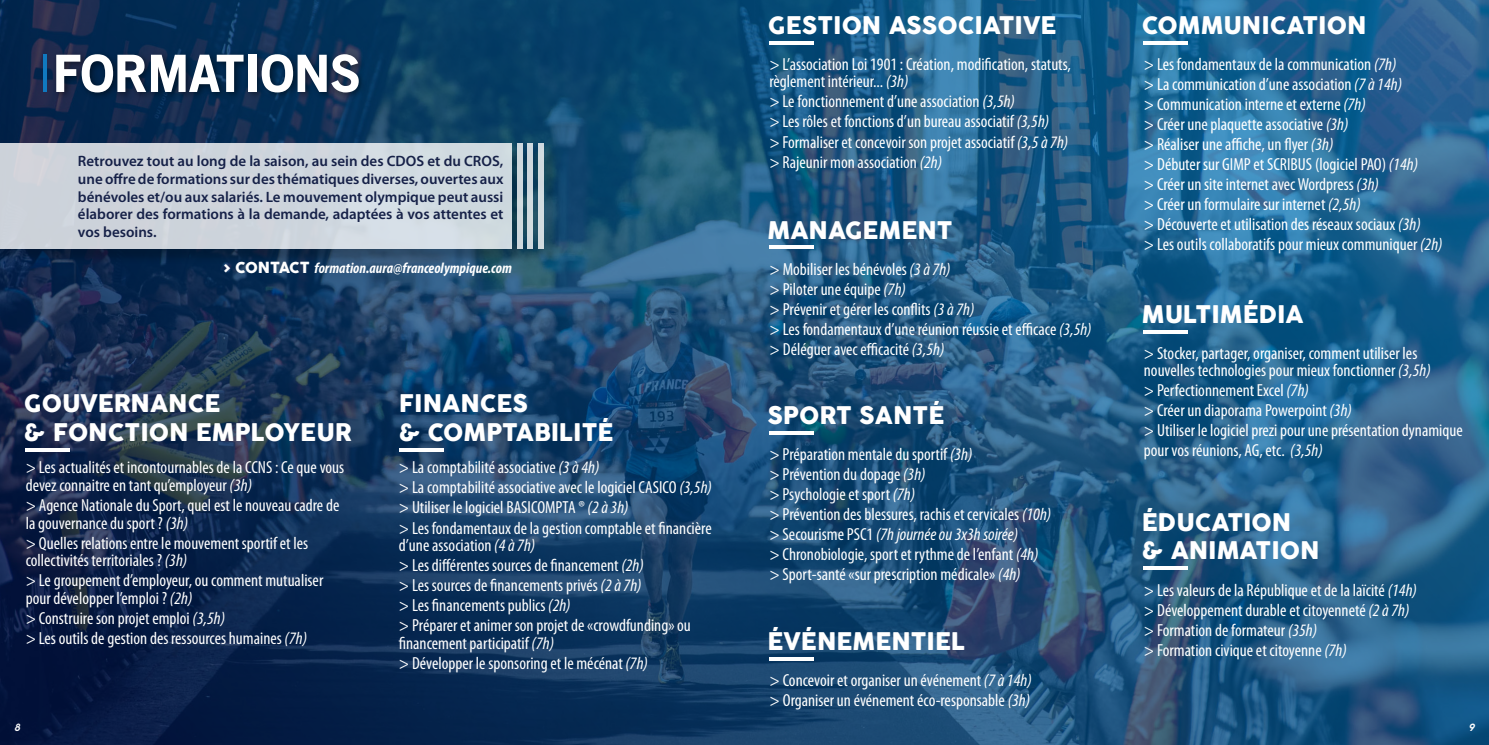
<style>
.page{position:relative;width:1489px;height:745px;background:#fff}
.page>*{position:absolute;margin:0;border:0;box-sizing:border-box;transform-origin:0 0}
.t1{font:900 50px "Old Sans";color:#fff}
.t2{font:23.75px/28.5px "Cocogoose";color:#fff}
.t3{font:condensed 17.5px/20px "Myriad Pro";color:#fff}
.t4{font:600 15px/17.5px "Myriad Pro";color:#162148;text-align:justify}
.t5{font:italic 700 condensed 15px "Myriad Pro";color:#fff}
.t6{font:italic 300 10px "Cocogoose Pro";color:#fff}
.s1{font-family:"Cocogoose";font-weight:400;font-style:normal;font-stretch:normal}
.s2{font-style:italic}
</style>
<div class="page">
<img style="left:0;top:0;width:1488px;height:744px">
<div style="left:52px;top:50px;width:315px;height:51px;background:#000;opacity:.5"></div>
<hr style="left:44px;top:55px;width:3px;height:37px;background:#1079bf">
<div style="left:0;top:145px;width:527px;height:119px;background:#000;opacity:.3"></div>
<div style="left:0;top:143px;width:512px;height:105px;background:#ced4dc"></div>
<hr style="left:769px;top:41px;width:44px;height:3px;background:#fff">
<hr style="left:400px;top:448px;width:44px;height:3px;background:#fff">
<hr style="left:26px;top:448px;width:44px;height:3px;background:#fff">
<hr style="left:769px;top:245px;width:44px;height:4px;background:#fff">
<hr style="left:1143px;top:566px;width:44px;height:4px;background:#fff">
<hr style="left:1143px;top:41px;width:44px;height:3px;background:#fff">
<hr style="left:769px;top:431px;width:44px;height:3px;background:#fff">
<hr style="left:1143px;top:330px;width:44px;height:3px;background:#fff">
<svg style="left:769px;top:656px;width:44px;height:4px"></svg>
<div style="left:518px;top:145px;width:20px;height:119px;background:#000;opacity:.3"></div>
<div style="left:517px;top:143px;width:5px;height:105px;background:#ced8dd"></div>
<div style="left:529px;top:145px;width:19px;height:119px;background:#000;opacity:.3"></div>
<div style="left:527px;top:143px;width:6px;height:105px;background:#ced8de"></div>
<div style="left:540px;top:145px;width:19px;height:119px;background:#000;opacity:.3"></div>
<div style="left:538px;top:143px;width:6px;height:105px;background:#d1dbe0"></div>
<h1 class="t1" style="left:53px;top:42px;width:309px">FORMATIONS</h1>
<p class="t4" style="left:78px;top:152px;width:427px">Retrouvez tout au long de la saison, au sein des CDOS et du CROS, une offre de formations sur des thématiques diverses, ouvertes aux bénévoles et/ou aux salariés. Le mouvement olympique peut aussi élaborer des formations à la demande, adaptées à vos attentes et vos besoins.</p>
<p class="t5" style="left:224px;top:258px;width:289px"><span class="s1">&gt; CONTACT</span> formation.aura@franceolympique.com</p>
<h2 class="t2" style="left:24px;top:390px;width:329px">GOUVERNANCE<br>&amp; FONCTION EMPLOYEUR</h2>
<p class="t3" style="left:26px;top:458px;width:320px;line-height:17.5px">&gt; Les actualités et incontournables de la CCNS : Ce que vous devez connaitre en tant qu’employeur <span class="s2">(3h)</span></p>
<p class="t3" style="left:26px;top:496px;width:315px;line-height:17.5px">&gt; Agence Nationale du Sport, quel est le nouveau cadre de la gouvernance du sport ? <span class="s2">(3h)</span></p>
<p class="t3" style="left:26px;top:533px;width:284px;line-height:17.5px">&gt; Quelles relations entre le mouvement sportif et les collectivités territoriales ? <span class="s2">(3h)</span></p>
<p class="t3" style="left:26px;top:571px;width:299px;line-height:17.5px">&gt; Le groupement d’employeur, ou comment mutualiser pour développer l’emploi ? <span class="s2">(2h)</span></p>
<p class="t3" style="left:26px;top:607px;width:283px">&gt; Construire son projet emploi <span class="s2">(3,5h)<br></span>&gt; Les outils de gestion des ressources humaines <span class="s2">(7h)</span></p>
<p class="t6" style="left:14px;top:719px;width:7px">8</p>
<h2 class="t2" style="left:399px;top:390px;width:216px">FINANCES<br>&amp; COMPTABILITÉ</h2>
<p class="t3" style="left:399px;top:457px;width:315px">&gt; La comptabilité associative <span class="s2">(3 à 4h)<br></span>&gt; La comptabilité associative avec le logiciel CASICO <span class="s2">(3,5h) </span>&gt; Utiliser le logiciel BASICOMPTA ® <span class="s2">(2 à 3h)<br></span>&gt; Les fondamentaux de la gestion comptable et financière</p>
<p class="t3" style="left:399px;top:534px;width:293px">d’une association <span class="s2">(4 à 7h)<br></span>&gt; Les différentes sources de financement <span class="s2">(2h)<br></span>&gt; Les sources de financements privés <span class="s2">(2 à 7h)<br></span>&gt; Les financements publics <span class="s2">(2h)<br></span>&gt; Préparer et animer son projet de «crowdfunding» ou</p>
<p class="t3" style="left:399px;top:632px;width:251px">financement participatif <span class="s2">(7h)<br></span>&gt; Développer le sponsoring et le mécénat <span class="s2">(7h)</span></p>
<h2 class="t2" style="left:768px;top:12px;width:290px">GESTION ASSOCIATIVE</h2>
<p class="t3" style="left:769px;top:55px;width:303px;line-height:17.5px">&gt; L’association Loi 1901 : Création, modification, statuts, règlement intérieur... <span class="s2">(3h)</span></p>
<p class="t3" style="left:769px;top:91px;width:300px">&gt; Le fonctionnement d’une association <span class="s2">(3,5h)<br></span>&gt; Les rôles et fonctions d’un bureau associatif <span class="s2">(3,5h)<br></span>&gt; Formaliser et concevoir son projet associatif <span class="s2">(3,5 à 7h) </span>&gt; Rajeunir mon association <span class="s2">(2h)</span></p>
<h2 class="t2" style="left:767px;top:217px;width:187px">MANAGEMENT</h2>
<p class="t3" style="left:769px;top:259px;width:323px">&gt; Mobiliser les bénévoles <span class="s2">(3 à 7h)<br></span>&gt; Piloter une équipe <span class="s2">(7h)<br></span>&gt; Prévenir et gérer les conflits <span class="s2">(3 à 7h)<br></span>&gt; Les fondamentaux d’une réunion réussie et efficace <span class="s2">(3,5h) </span>&gt; Déléguer avec efficacité <span class="s2">(3,5h)</span></p>
<h2 class="t2" style="left:767px;top:401px;width:178px">SPORT SANTÉ</h2>
<p class="t3" style="left:769px;top:444px;width:283px">&gt; Préparation mentale du sportif <span class="s2">(3h)<br></span>&gt; Prévention du dopage <span class="s2">(3h)<br></span>&gt; Psychologie et sport <span class="s2">(7h)<br></span>&gt; Prévention des blessures, rachis et cervicales <span class="s2">(10h) </span>&gt; Secourisme PSC1 <span class="s2">(7h journée ou 3x3h soirée)<br></span>&gt; Chronobiologie, sport et rythme de l’enfant <span class="s2">(4h) </span>&gt; Sport-santé «sur prescription médicale» <span class="s2">(4h)</span></p>
<h2 class="t2" style="left:767px;top:627px;width:199px">ÉVÉNEMENTIEL</h2>
<p class="t3" style="left:769px;top:669px;width:264px">&gt; Concevoir et organiser un événement <span class="s2">(7 à 14h) </span>&gt; Organiser un événement éco-responsable <span class="s2">(3h)</span></p>
<h2 class="t2" style="left:1141px;top:12px;width:226px">COMMUNICATION</h2>
<p class="t3" style="left:1143px;top:54px;width:300px">&gt; Les fondamentaux de la communication <span class="s2">(7h)<br></span>&gt; La communication d’une association <span class="s2">(7 à 14h)<br></span>&gt; Communication interne et externe <span class="s2">(7h)<br></span>&gt; Créer une plaquette associative <span class="s2">(3h)<br></span>&gt; Réaliser une affiche, un flyer <span class="s2">(3h)<br></span>&gt; Débuter sur GIMP et SCRIBUS (logiciel PAO) <span class="s2">(14h)<br></span>&gt; Créer un site internet avec Wordpress <span class="s2">(3h)<br></span>&gt; Créer un formulaire sur internet <span class="s2">(2,5h)<br></span>&gt; Découverte et utilisation des réseaux sociaux <span class="s2">(3h)<br></span>&gt; Les outils collaboratifs pour mieux communiquer <span class="s2">(2h)</span></p>
<h2 class="t2" style="left:1141px;top:300px;width:163px">MULTIMÉDIA</h2>
<p class="t3" style="left:1143px;top:344px;width:288px;line-height:17.5px">&gt; Stocker, partager, organiser, comment utiliser les nouvelles technologies pour mieux fonctionner <span class="s2">(3,5h)</span></p>
<p class="t3" style="left:1143px;top:380px;width:320px">&gt; Perfectionnement Excel <span class="s2">(7h)<br></span>&gt; Créer un diaporama Powerpoint <span class="s2">(3h)<br></span>&gt; Utiliser le logiciel prezi pour une présentation dynamique pour vos réunions, AG, etc. <span class="s2">(3,5h)</span></p>
<h2 class="t2" style="left:1141px;top:508px;width:179px">ÉDUCATION<br>&amp; ANIMATION</h2>
<p class="t3" style="left:1143px;top:579px;width:274px">&gt; Les valeurs de la République et de la laïcité <span class="s2">(14h) </span>&gt; Développement durable et citoyenneté <span class="s2">(2 à 7h) </span>&gt; Formation de formateur <span class="s2">(35h)<br></span>&gt; Formation civique et citoyenne <span class="s2">(7h)</span></p>
<p class="t6" style="left:1468px;top:719px;width:8px">9</p>
</div>
